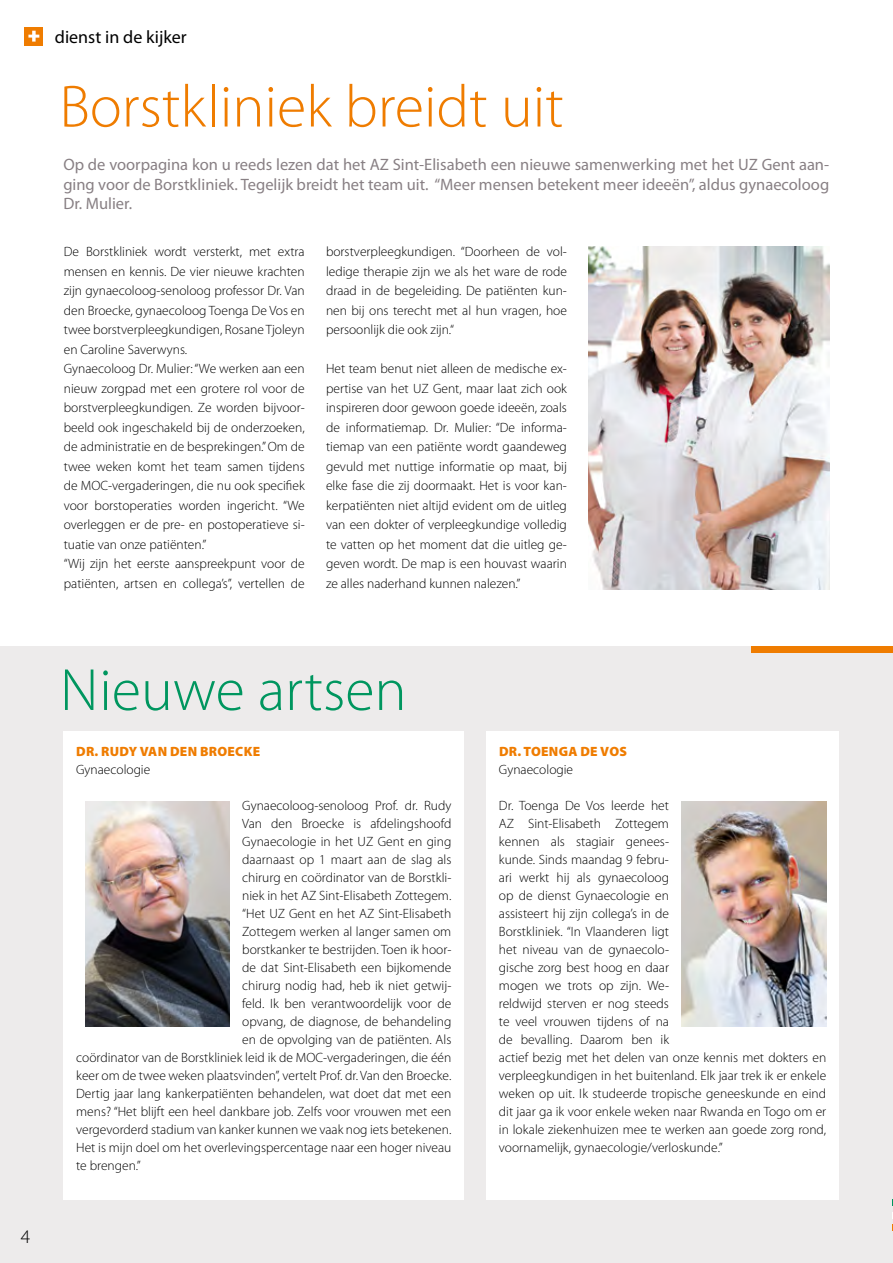
<style>
.page{position:relative;width:893px;height:1263px;background:#fff}
.page>*{position:absolute;margin:0;border:0;box-sizing:border-box;transform-origin:0 0}
.t1{font:300 60px "Myriad Pro";color:#ef7c00}
.t2{font:300 60px "Myriad Pro";color:#00965f}
.t3{font:300 19.35px "Myriad Pro";color:#000}
.t4{font:18px "Myriad Pro";color:#000}
.t5{font:16.5px/19.5px "Myriad Pro";color:#888084;text-align:justify}
.t6{font:300 13.5px/19.5px "Myriad Pro";color:#000}
.t7{font:900 13.5px "Myriad Pro";letter-spacing:.02em;color:#ef7c00}
</style>
<div class="page">
<div style="left:0;top:646px;width:893px;height:617px;background:#edebeb"></div>
<div style="left:63px;top:731px;width:401px;height:468px;background:#fff"></div>
<div style="left:486px;top:731px;width:353px;height:468px;background:#fff"></div>
<img style="left:85px;top:801px;width:144px;height:226px">
<img style="left:682px;top:801px;width:144px;height:226px">
<div style="left:752px;top:646px;width:141px;height:6px;background:#ef7c00"></div>
<img style="left:588px;top:246px;width:241px;height:344px">
<div style="left:24px;top:27px;width:19px;height:18px;background:#ef7c00"></div>
<svg style="left:28px;top:31px;width:11px;height:11px"></svg>
<h3 class="t4" style="left:55px;top:27px;width:133px">dienst in de kijker</h3>
<h1 class="t1" style="left:60px;top:74px;width:506px">Borstkliniek breidt uit</h1>
<p class="t5" style="left:63px;top:155px;width:767px">Op de voorpagina kon u reeds lezen dat het AZ Sint-Elisabeth een nieuwe samenwerking met het UZ Gent aan&shy;ging voor de Borstkliniek. Tegelijk breidt het team uit. “Meer mensen betekent meer ideeën”, aldus gynaecoloog Dr. Mulier.</p>
<p class="t6" style="left:64px;top:242px;width:242px">De Borstkliniek wordt versterkt, met extra mensen en kennis. De vier nieuwe krachten zijn gynaecoloog-senoloog professor Dr. Van den Broecke, gynaecoloog Toenga De Vos en twee borstverpleegkundigen, Rosane Tjoleyn en Caroline Saverwyns.<br>Gynaecoloog Dr. Mulier: “We werken aan een nieuw zorgpad met een grotere rol voor de borstverpleegkundigen. Ze worden bijvoor&shy;beeld ook ingeschakeld bij de onderzoeken, de administratie en de besprekingen.” Om de twee weken komt het team samen tijdens de MOC-vergaderingen, die nu ook specifiek voor borstoperaties worden ingericht. “We overleggen er de pre- en postoperatieve si&shy;tuatie van onze patiënten.”<br>“Wij zijn het eerste aanspreekpunt voor de patiënten, artsen en collega’s”, vertellen de</p>
<p class="t6" style="left:326px;top:242px;width:242px;text-align:justify">borstverpleegkundigen. “Doorheen de vol&shy;ledige therapie zijn we als het ware de rode draad in de begeleiding. De patiënten kun&shy;nen bij ons terecht met al hun vragen, hoe persoonlijk die ook zijn.“</p>
<p class="t6" style="left:326px;top:359px;width:242px;text-align:justify">Het team benut niet alleen de medische ex&shy;pertise van het UZ Gent, maar laat zich ook inspireren door gewoon goede ideeën, zoals de informatiemap. Dr. Mulier: “De informa&shy;tiemap van een patiënte wordt gaandeweg gevuld met nuttige informatie op maat, bij elke fase die zij doormaakt. Het is voor kan&shy;kerpatiënten niet altijd evident om de uitleg van een dokter of verpleegkundige volledig te vatten op het moment dat die uitleg ge&shy;geven wordt. De map is een houvast waarin ze alles naderhand kunnen nalezen.”</p>
<h2 class="t3" style="left:21px;top:1226px;width:11px">4</h2>
<h1 class="t2" style="left:60px;top:657px;width:348px">Nieuwe artsen</h1>
<p class="t7" style="left:76px;top:744px;width:185px">DR. RUDY VAN DEN BROECKE</p>
<p class="t6" style="left:76px;top:760px;width:76px">Gynaecologie</p>
<p class="t6" style="left:242px;top:796px;width:211px">Gynaecoloog-senoloog Prof. dr. Rudy</p>
<p class="t6" style="left:242px;top:814px;width:211px">Van den Broecke is afdelingshoofd</p>
<p class="t6" style="left:242px;top:832px;width:211px">Gynaecologie in het UZ Gent en ging</p>
<p class="t6" style="left:242px;top:850px;width:211px">daarnaast op 1 maart aan de slag als</p>
<p class="t6" style="left:242px;top:868px;width:211px">chirurg en coördinator van de Borstkli-</p>
<p class="t6" style="left:242px;top:886px;width:211px">niek in het AZ Sint-Elisabeth Zottegem.</p>
<p class="t6" style="left:242px;top:904px;width:211px">“Het UZ Gent en het AZ Sint-Elisabeth</p>
<p class="t6" style="left:242px;top:922px;width:211px">Zottegem werken al langer samen om</p>
<p class="t6" style="left:242px;top:940px;width:211px">borstkanker te bestrijden. Toen ik hoor-</p>
<p class="t6" style="left:242px;top:958px;width:211px">de dat Sint-Elisabeth een bijkomende</p>
<p class="t6" style="left:242px;top:976px;width:211px">chirurg nodig had, heb ik niet getwij-</p>
<p class="t6" style="left:242px;top:994px;width:211px">feld. Ik ben verantwoordelijk voor de</p>
<p class="t6" style="left:242px;top:1012px;width:211px">opvang, de diagnose, de behandeling</p>
<p class="t6" style="left:242px;top:1030px;width:211px">en de opvolging van de patiënten. Als</p>
<p class="t6" style="left:76px;top:1048px;width:377px">coördinator van de Borstkliniek leid ik de MOC-vergaderingen, die één</p>
<p class="t6" style="left:76px;top:1066px;width:377px">keer om de twee weken plaatsvinden”, vertelt Prof. dr. Van den Broecke.</p>
<p class="t6" style="left:76px;top:1084px;width:377px">Dertig jaar lang kankerpatiënten behandelen, wat doet dat met een</p>
<p class="t6" style="left:76px;top:1102px;width:377px">mens? “Het blijft een heel dankbare job. Zelfs voor vrouwen met een</p>
<p class="t6" style="left:76px;top:1120px;width:377px">vergevorderd stadium van kanker kunnen we vaak nog iets betekenen.</p>
<p class="t6" style="left:76px;top:1138px;width:377px">Het is mijn doel om het overlevingspercentage naar een hoger niveau</p>
<p class="t6" style="left:76px;top:1156px;width:66px">te brengen.”</p>
<p class="t7" style="left:499px;top:744px;width:129px">DR. TOENGA DE VOS</p>
<p class="t6" style="left:499px;top:760px;width:76px">Gynaecologie</p>
<p class="t6" style="left:499px;top:797px;width:329px;line-height:18px">Dr. Toenga De Vos leerde het<br>AZ Sint-Elisabeth Zottegem<br>kennen als stagiair genees-<br>kunde. Sinds maandag 9 febru-<br>ari werkt hij als gynaecoloog<br>op de dienst Gynaecologie en<br>assisteert hij zijn collega’s in de<br>Borstkliniek. “In Vlaanderen ligt<br>het niveau van de gynaecolo-<br>gische zorg best hoog en daar<br>mogen we trots op zijn. We-<br>reldwijd sterven er nog steeds<br>te veel vrouwen tijdens of na<br>de bevalling. Daarom ben ik<br>actief bezig met het delen van onze kennis met dokters en verpleegkundigen in het buitenland. Elk jaar trek ik er enkele weken op uit. Ik studeerde tropische geneeskunde en eind dit jaar ga ik voor enkele weken naar Rwanda en Togo om er in lokale ziekenhuizen mee te werken aan goede zorg rond, voornamelijk, gynaecologie/verloskunde.”</p>
</div>
